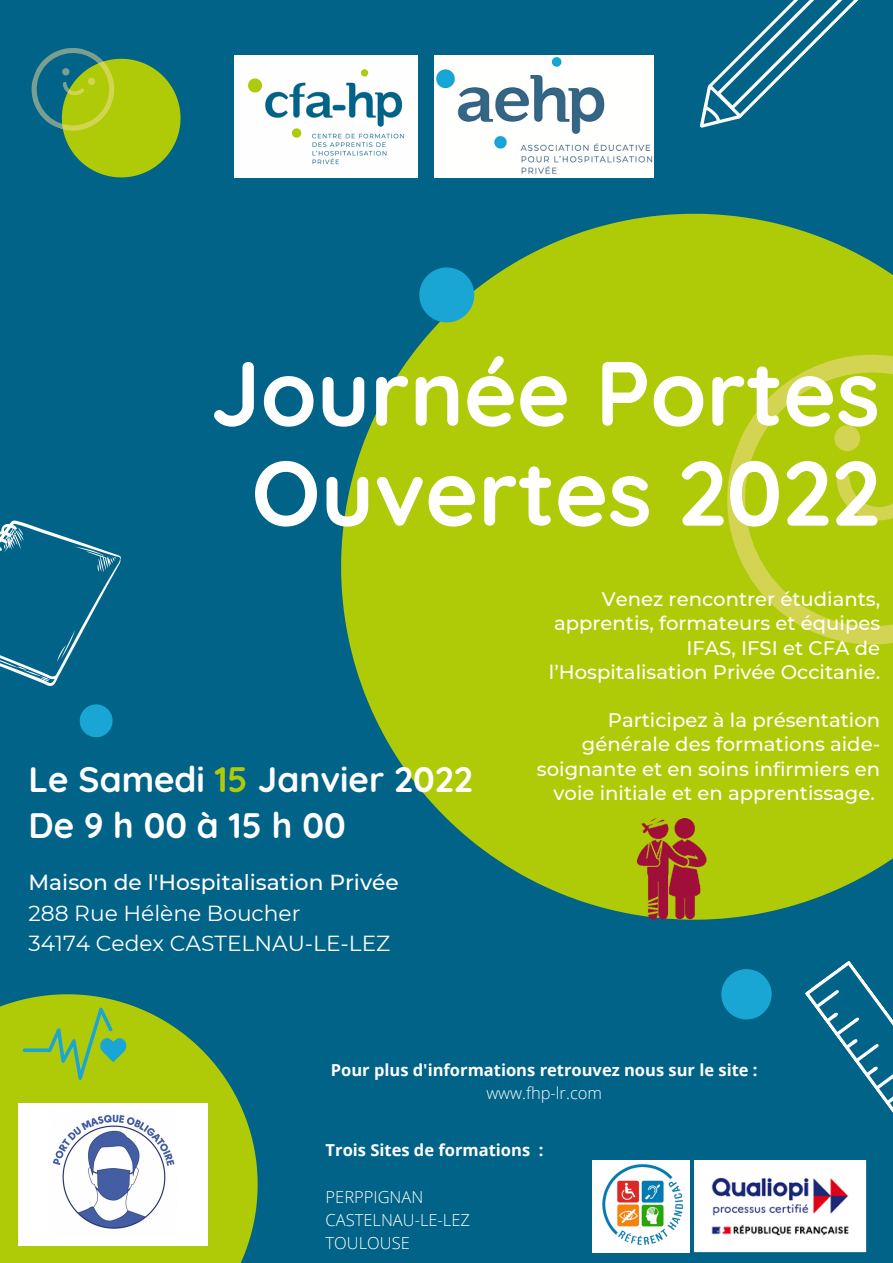
<style>
.page{position:relative;width:893px;height:1263px;background:#006387}
.page>*{position:absolute;margin:0;border:0;box-sizing:border-box;transform-origin:0 0}
.t1{font:700 91.2px/99.9px "Quicksand";color:#fff;text-align:center}
.t2{font:700 35.25px "Quicksand";color:#fff}
.t3{font:700 35.25px "Quicksand";letter-spacing:.28em;color:#fff}
.t4{font:21.75px "Montserrat";color:#fff}
.t5{font:500 21.75px "Montserrat";color:#fff}
.t6{font:500 19.58px/24.2px "Montserrat";color:#fff;text-align:right}
.t7{font:700 16.5px "Open Sans";color:#fefefe}
.t8{font:300 16.5px "Open Sans";color:#fff}
.t9{font:700 16.5px "Open Sans";color:#fff}
.t10{font:300 16.5px "Open Sans";color:#fefefe}
.s1{color:#afcb08}
</style>
<div class="page">
<svg style="left:341px;top:214px;width:552px;height:706px;fill:#afcb08"></svg>
<svg style="left:686px;top:313px;width:207px;height:373px;background:#b3cc10"></svg>
<svg style="left:822px;top:467px;width:71px;height:73px;background:#b5cc16"></svg>
<svg style="left:830px;top:422px;width:33px;height:33px"></svg>
<svg style="left:419px;top:267px;width:55px;height:55px"></svg>
<svg style="left:0;top:994px;width:258px;height:269px;fill:#afcb08"></svg>
<svg style="left:721px;top:969px;width:50px;height:50px"></svg>
<svg style="left:804px;top:961px;width:89px;height:252px"></svg>
<svg style="left:700px;top:0;width:158px;height:128px"></svg>
<svg style="left:31px;top:48px;width:149px;height:129px"></svg>
<svg style="left:80px;top:704px;width:33px;height:33px"></svg>
<img style="left:235px;top:55px;width:182px;height:122px">
<img style="left:434px;top:56px;width:219px;height:122px">
<img style="left:694px;top:1161px;width:172px;height:91px">
<img style="left:18px;top:1103px;width:189px;height:142px">
<svg style="left:23px;top:1007px;width:103px;height:73px;background:#96c429"></svg>
<img style="left:593px;top:1161px;width:96px;height:91px">
<svg style="left:0;top:520px;width:121px;height:166px"></svg>
<img style="left:620px;top:818px;width:101px;height:101px">
<p class="t1" style="left:210px;top:342px;width:671px">Journée Portes<br>Ouvertes 2022</p>
<p class="t2" style="left:28px;top:757px;width:445px">Le Samedi <span class="s1">15</span> Janvier 2022</p>
<p class="t3" style="left:28px;top:803px;width:319px">De9h00à15h00</p>
<p class="t5" style="left:28px;top:869px;width:372px">Maison de l'Hospitalisation Privée</p>
<p class="t4" style="left:28px;top:899px;width:273px">288 Rue Hélène Boucher</p>
<p class="t4" style="left:28px;top:930px;width:363px">34174 Cedex CASTELNAU-LE-LEZ</p>
<p class="t6" style="left:549px;top:587px;width:333px">Venez rencontrer étudiants, apprentis, formateurs et équipes<br>IFAS, IFSI et CFA de l’Hospitalisation Privée Occitanie.</p>
<p class="t6" style="left:537px;top:708px;width:345px">Participez à la présentation générale des formations aide&shy;soignante et en soins infirmiers en voie initiale et en apprentissage.</p>
<p class="t7" style="left:331px;top:1059px;width:428px">Pour plus d'informations retrouvez nous sur le site :</p>
<p class="t10" style="left:486px;top:1082px;width:117px">www.fhp-lr.com</p>
<p class="t9" style="left:326px;top:1139px;width:219px">Trois Sites de formations :</p>
<p class="t8" style="left:326px;top:1185px;width:99px">PERPPIGNAN</p>
<p class="t8" style="left:326px;top:1208px;width:146px">CASTELNAU-LE-LEZ</p>
<p class="t8" style="left:326px;top:1231px;width:86px">TOULOUSE</p>
</div>
